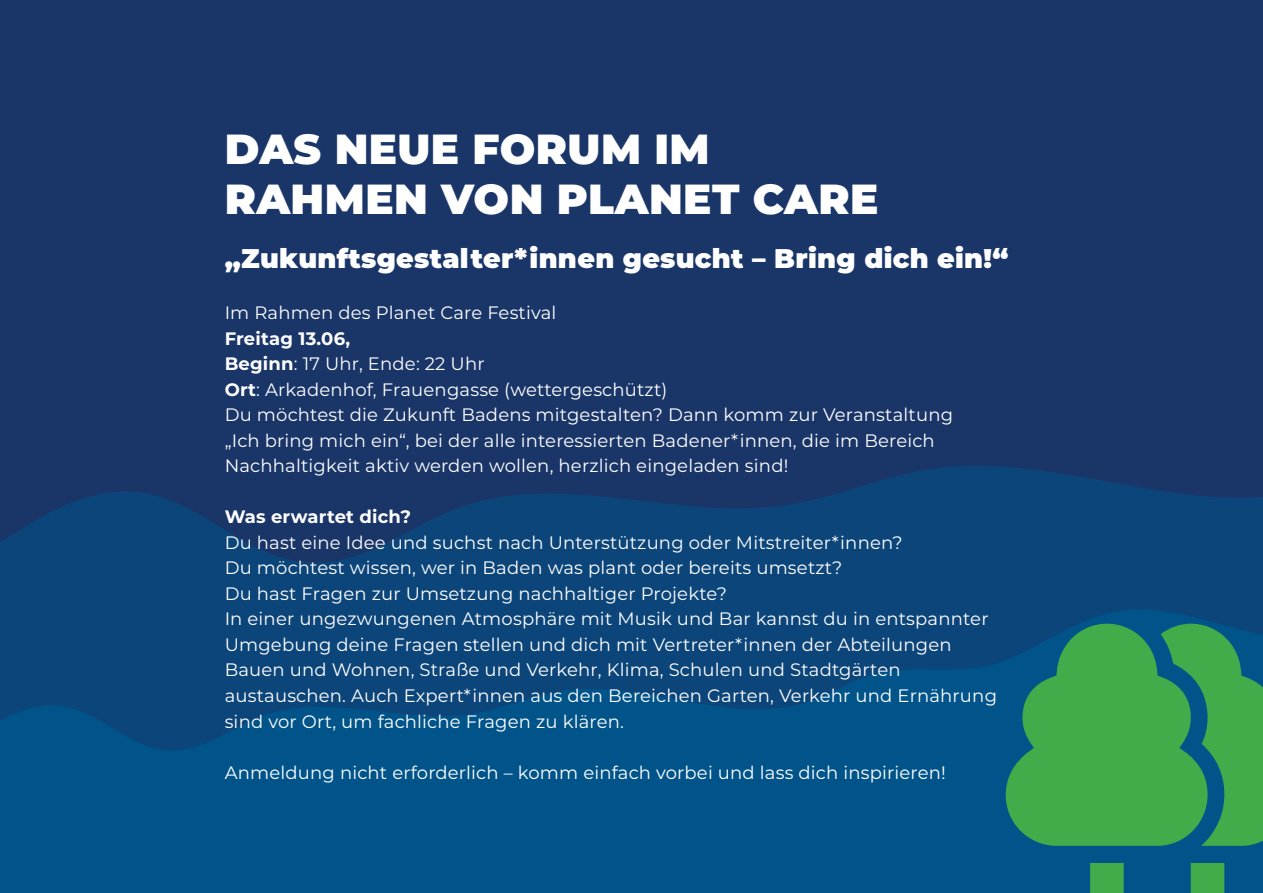
<style>
.page{position:relative;width:1263px;height:893px;background:#1a3669}
.page>*{position:absolute;margin:0;border:0;box-sizing:border-box;transform-origin:0 0}
.t1{font:900 42px/50.4px "Montserrat";letter-spacing:.01em;color:#fff}
.t2{font:900 27px "Montserrat";letter-spacing:.01em;color:#fff}
.t3{font:18px/25.5px "Montserrat";letter-spacing:.01em;color:#fff}
.t4{font:700 18px "Montserrat";letter-spacing:.01em;color:#fff}
.s1{font-weight:700}
</style>
<div class="page">
<svg style="left:0;top:466px;width:1263px;height:427px;background:#08497e"></svg>
<svg style="left:1006px;top:624px;width:257px;height:222px;background:#329957"></svg>
<svg style="left:1090px;top:863px;width:134px;height:30px;background:#1f806a"></svg>
<h1 class="t1" style="left:225px;top:121px;width:655px">DAS NEUE FORUM IM<br>RAHMEN VON PLANET CARE</h1>
<h2 class="t2" style="left:225px;top:239px;width:785px">„Zukunftsgestalter*innen gesucht – Bring dich ein!“</h2>
<p class="t3" style="left:225px;top:300px;width:333px">Im Rahmen des Planet Care Festival</p>
<p class="t3" style="left:225px;top:325px;width:730px"><span class="s1">Freitag 13.06,<br>Beginn</span>: 17 Uhr, Ende: 22 Uhr<br><span class="s1">Ort</span>: Arkadenhof, Frauengasse (wettergeschützt)<br>Du möchtest die Zukunft Badens mitgestalten? Dann komm zur Veranstaltung „Ich bring mich ein“, bei der alle interessierten Badener*innen, die im Bereich Nachhaltigkeit aktiv werden wollen, herzlich eingeladen sind!</p>
<p class="t4" style="left:225px;top:504px;width:188px">Was erwartet dich?</p>
<p class="t3" style="left:225px;top:529px;width:774px">Du hast eine Idee und suchst nach Unterstützung oder Mitstreiter*innen?<br>Du möchtest wissen, wer in Baden was plant oder bereits umsetzt?<br>Du hast Fragen zur Umsetzung nachhaltiger Projekte?<br>In einer ungezwungenen Atmosphäre mit Musik und Bar kannst du in entspannter Umgebung deine Fragen stellen und dich mit Vertreter*innen der Abteilungen Bauen und Wohnen, Straße und Verkehr, Klima, Schulen und Stadtgärten austauschen. Auch Expert*innen aus den Bereichen Garten, Verkehr und Ernährung sind vor Ort, um fachliche Fragen zu klären.</p>
<p class="t3" style="left:225px;top:759px;width:723px">Anmeldung nicht erforderlich – komm einfach vorbei und lass dich inspirieren!</p>
</div>
